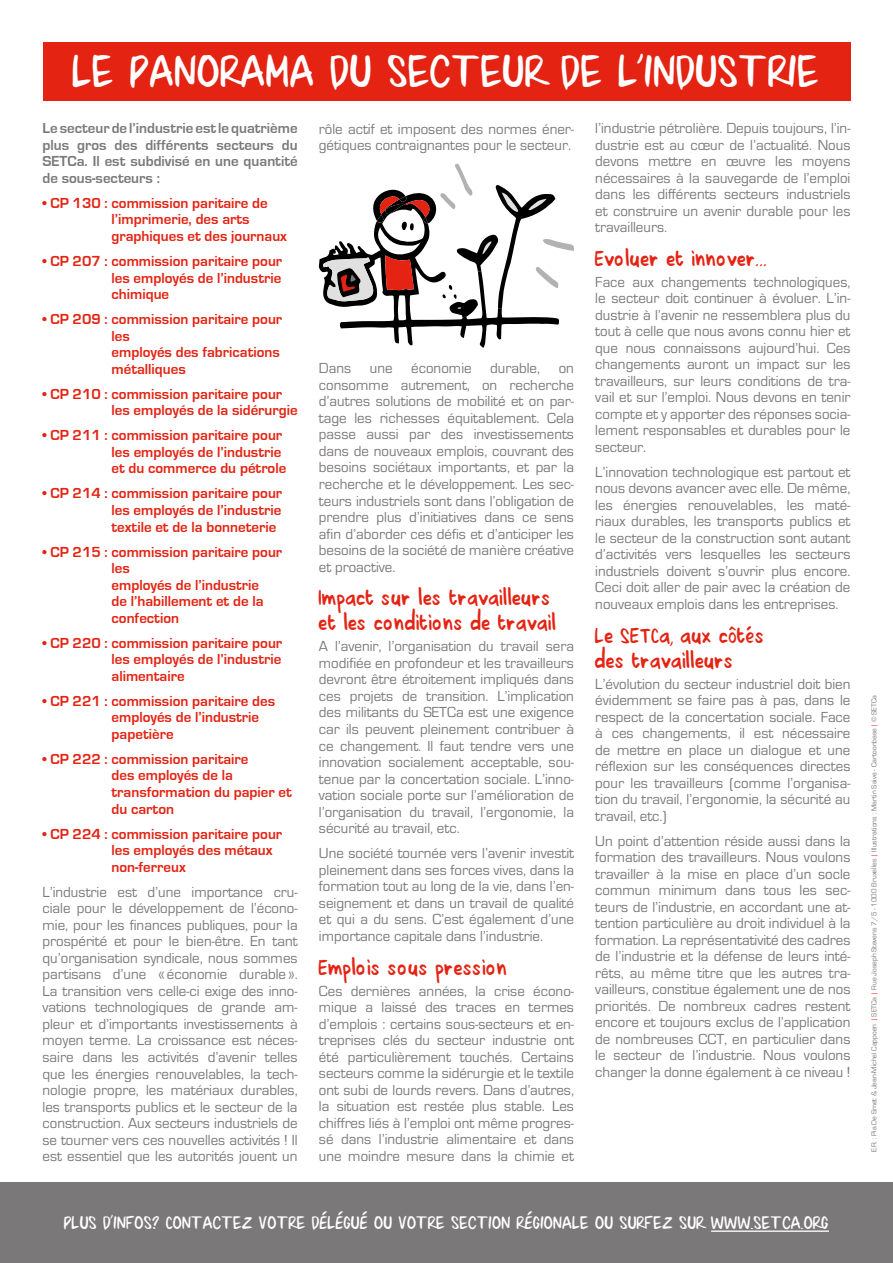
<style>
.page{position:relative;width:893px;height:1263px;background:#fff}
.page>*{position:absolute;margin:0;border:0;box-sizing:border-box;transform-origin:0 0}
.t1{font:45px "C2015 Text";color:#fff}
.t2{font:21px/25.2px "ESSV2016 Text";color:#e42313}
.t3{font:18px "C2015 Text";color:#fff}
.t4{font:15px/16.5px "Eurostile";color:#7b7879;text-align:justify}
.t5{font:700 15px/16.5px "Eurostile";color:#e42313}
.t6{font:700 15px/16.5px "Eurostile";color:#7b7879;text-align:justify}
.t7{font:7.35px "Eurostile";color:#7b7879}
.s1{color:#e42313}
</style>
<div class="page">
<div style="left:43px;top:43px;width:807px;height:58px;background:#e42313"></div>
<div style="left:0;top:1183px;width:893px;height:80px;background:#7b7879"></div>
<hr style="left:711px;top:1230px;width:118px;height:2px;background:#fff">
<svg style="left:319px;top:164px;width:255px;height:184px"></svg>
<h1 class="t1" style="left:73px;top:36px;width:748px">LE PANORAMA DU SECTEUR DE LINDUSTRIE</h1>
<h1 class="t1" style="left:639px;top:6px;width:8px">,</h1>
<p class="t6" style="left:43px;top:120px;width:257px">Le secteur de l’industrie est le quatrième plus gros des différents secteurs du SETCa. Il est subdivisé en une quantité de sous-secteurs :</p>
<p class="t5" style="left:112px;top:195px;width:177px;text-indent:-69px">• CP 130 : commission paritaire de l’imprimerie, des arts graphiques et des journaux</p>
<p class="t5" style="left:112px;top:253px;width:172px;text-align:justify;text-indent:-69px">• CP 207 : commission paritaire pour les employés de l’industrie chimique</p>
<p class="t5" style="left:112px;top:311px;width:172px;text-indent:-69px">• CP 209 : commission paritaire pour les<br>employés des fabrications métalliques</p>
<p class="t5" style="left:112px;top:386px;width:188px;text-indent:-69px">• CP 210 : commission paritaire pour les employés de la sidérurgie</p>
<p class="t5" style="left:112px;top:427px;width:176px;text-indent:-69px">• CP 211 : commission paritaire pour les employés de l’industrie et du commerce du pétrole</p>
<p class="t5" style="left:112px;top:485px;width:172px;text-align:justify;text-indent:-69px">• CP 214 : commission paritaire pour les employés de l’industrie textile et de la bonneterie</p>
<p class="t5" style="left:112px;top:544px;width:172px;text-indent:-69px">• CP 215 : commission paritaire pour les<br>employés de l’industrie<br>de l’habillement et de la confection</p>
<p class="t5" style="left:112px;top:635px;width:172px;text-align:justify;text-indent:-69px">• CP 220 : commission paritaire pour les employés de l’industrie alimentaire</p>
<p class="t5" style="left:112px;top:693px;width:165px;text-indent:-69px">• CP 221 : commission paritaire des employés de l’industrie papetière</p>
<p class="t5" style="left:112px;top:751px;width:182px;text-indent:-69px">• CP 222 : commission paritaire<br>des employés de la transformation du papier et du carton</p>
<p class="t5" style="left:112px;top:826px;width:172px;text-indent:-69px">• CP 224 : commission paritaire pour les employés des métaux non-ferreux</p>
<p class="t4" style="left:43px;top:884px;width:257px">L’industrie est d’une importance cru&shy;ciale pour le développement de l’écono&shy;mie, pour les finances publiques, pour la prospérité et pour le bien-être. En tant qu’organisation syndicale, nous sommes partisans d’une « économie durable ».<br>La transition vers celle-ci exige des inno&shy;vations technologiques de grande am&shy;pleur et d’importants investissements à moyen terme. La croissance est néces&shy;saire dans les activités d’avenir telles que les énergies renouvelables, la tech&shy;nologie propre, les matériaux durables, les transports publics et le secteur de la construction. Aux secteurs industriels de se tourner vers ces nouvelles activités ! Il est essentiel que les autorités jouent un</p>
<p class="t4" style="left:319px;top:121px;width:257px">rôle actif et imposent des normes éner&shy;gétiques contraignantes pour le secteur.</p>
<p class="t4" style="left:319px;top:360px;width:257px">Dans une économie durable, on consomme autrement, on recherche d’autres solutions de mobilité et on par&shy;tage les richesses équitablement. Cela passe aussi par des investissements dans de nouveaux emplois, couvrant des besoins sociétaux importants, et par la recherche et le développement. Les sec&shy;teurs industriels sont dans l’obligation de prendre plus d’initiatives dans ce sens afin d’aborder ces défis et d’anticiper les besoins de la société de manière créative et proactive.</p>
<h2 class="t2" style="left:319px;top:585px;width:239px">Impact sur les travailleurs et les conditions de travail</h2>
<p class="t4" style="left:319px;top:638px;width:257px">A l’avenir, l’organisation du travail sera modifiée en profondeur et les travailleurs devront être étroitement impliqués dans ces projets de transition. L’implication des militants du SETCa est une exigence car ils peuvent pleinement contribuer à ce changement. Il faut tendre vers une innovation socialement acceptable, sou&shy;tenue par la concertation sociale. L’inno&shy;vation sociale porte sur l’amélioration de l’organisation du travail, l’ergonomie, la sécurité au travail, etc.</p>
<p class="t4" style="left:319px;top:845px;width:257px">Une société tournée vers l’avenir investit pleinement dans ses forces vives, dans la formation tout au long de la vie, dans l’en&shy;seignement et dans un travail de qualité et qui a du sens. C’est également d’une importance capitale dans l’industrie.</p>
<h2 class="t2" style="left:319px;top:955px;width:190px">Emplois sous pression</h2>
<p class="t4" style="left:319px;top:983px;width:257px">Ces dernières années, la crise écono&shy;mique a laissé des traces en termes d’emplois : certains sous-secteurs et en&shy;treprises clés du secteur industrie ont été particulièrement touchés. Certains secteurs comme la sidérurgie et le textile ont subi de lourds revers. Dans d’autres, la situation est restée plus stable. Les chiffres liés à l’emploi ont même progres&shy;sé dans l’industrie alimentaire et dans une moindre mesure dans la chimie et</p>
<p class="t4" style="left:595px;top:120px;width:257px">l’industrie pétrolière. Depuis toujours, l’in&shy;dustrie est au cœur de l’actualité. Nous devons mettre en œuvre les moyens nécessaires à la sauvegarde de l’emploi dans les différents secteurs industriels et construire un avenir durable pour les travailleurs.</p>
<h2 class="t2" style="left:595px;top:246px;width:173px">Evoluer et innover…</h2>
<p class="t4" style="left:595px;top:274px;width:257px">Face aux changements technologiques, le secteur doit continuer à évoluer. L’in&shy;dustrie à l’avenir ne ressemblera plus du tout à celle que nous avons connu hier et que nous connaissons aujourd’hui. Ces changements auront un impact sur les travailleurs, sur leurs conditions de tra&shy;vail et sur l’emploi. Nous devons en tenir compte et y apporter des réponses socia&shy;lement responsables et durables pour le secteur.</p>
<p class="t4" style="left:595px;top:464px;width:257px">L’innovation technologique est partout et nous devons avancer avec elle. De même, les énergies renouvelables, les maté&shy;riaux durables, les transports publics et le secteur de la construction sont autant d’activités vers lesquelles les secteurs industriels doivent s’ouvrir plus encore.<br>Ceci doit aller de pair avec la création de nouveaux emplois dans les entreprises.</p>
<h2 class="t2" style="left:595px;top:623px;width:171px">Le SETCa, aux côtés des travailleurs</h2>
<p class="t4" style="left:595px;top:676px;width:257px">L’évolution du secteur industriel doit bien évidemment se faire pas à pas, dans le respect de la concertation sociale. Face à ces changements, il est nécessaire de mettre en place un dialogue et une réflexion sur les conséquences directes pour les travailleurs (comme l’organisa&shy;tion du travail, l’ergonomie, la sécurité au travail, etc.)</p>
<p class="t4" style="left:595px;top:833px;width:257px">Un point d’attention réside aussi dans la formation des travailleurs. Nous voulons travailler à la mise en place d’un socle commun minimum dans tous les sec&shy;teurs de l’industrie, en accordant une at&shy;tention particulière au droit individuel à la formation. La représentativité des cadres de l’industrie et la défense de leurs inté&shy;rêts, au même titre que les autres tra&shy;vailleurs, constitue également une de nos priorités. De nombreux cadres restent encore et toujours exclus de l’application de nombreuses CCT, en particulier dans le secteur de l’industrie. Nous voulons changer la donne également à ce niveau !</p>
<p class="t3" style="left:64px;top:1209px;width:766px">PLUS DINFOS? CONTACTEZ VOTRE DÉLÉGUÉ OU VOTRE SECTION RÉGIONALE OU SURFEZ SUR WWW.SETCA.ORG</p>
<p class="t3" style="left:111px;top:1195px;width:4px">,</p>
<p class="t7" style="left:870px;top:1152px;width:459px;rotate:-90deg">E.R. : Pia De Smet &amp; Jean-Michel Cappoen <span class="s1">|</span> SETCa <span class="s1">|</span> Rue Joseph Stevens 7/5 - 1000 Bruxelles <span class="s1">|</span> Illustrations : Martin Saive - Cartoonbase <span class="s1">|</span> © SETCa</p>
</div>
